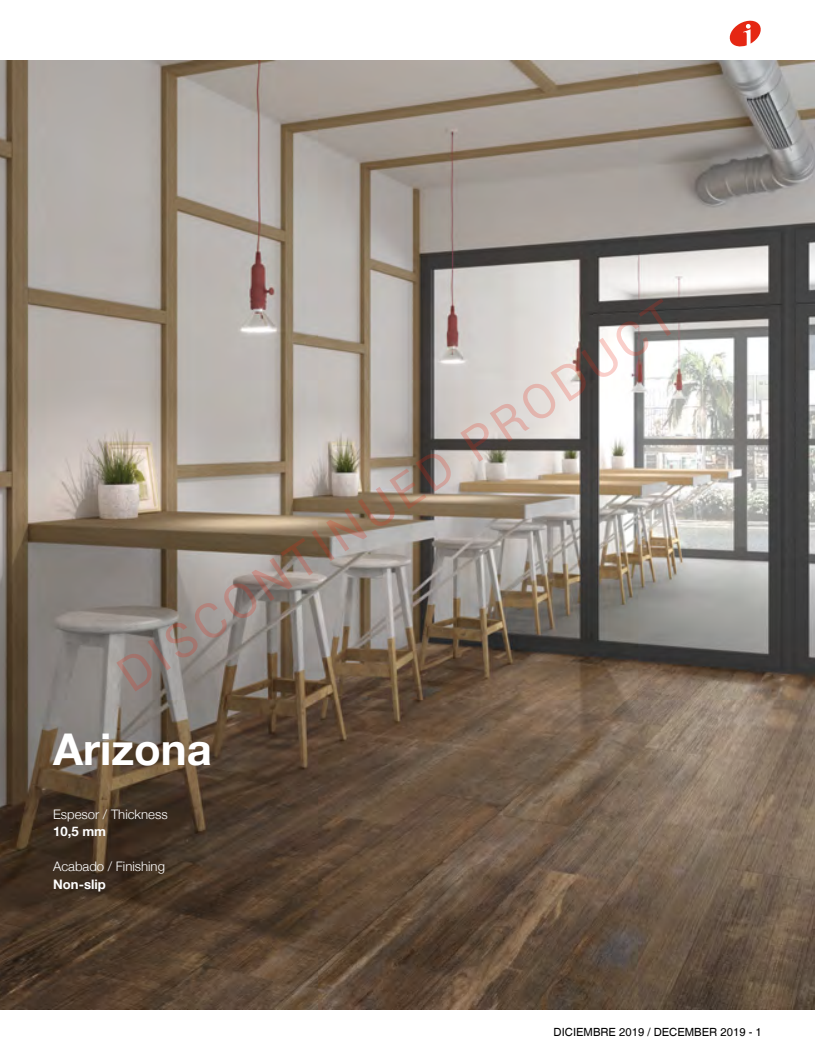
<style>
.page{position:relative;width:815px;height:1063px;background:#fff}
.page>*{position:absolute;margin:0;border:0;box-sizing:border-box;transform-origin:0 0}
.t1{font:700 43.75px "Helvetica Neue";color:#fff}
.t2{font:300 13.12px "Helvetica Neue";color:#fff}
.t3{font:700 13.12px "Helvetica Neue";color:#fff}
.t4{font:11.25px "Helvetica";color:#000}
</style>
<div class="page">
<img style="left:0;top:60px;width:815px;height:950px">
<svg style="left:729px;top:20px;width:32px;height:27px"></svg>
<img style="left:116px;top:298px;width:555px;height:394px">
<h1 class="t1" style="left:53px;top:716px;width:160px">Arizona</h1>
<p class="t2" style="left:53px;top:804px;width:116px">Espesor / Thickness</p>
<p class="t3" style="left:53px;top:822px;width:54px">10,5 mm</p>
<p class="t2" style="left:53px;top:856px;width:113px">Acabado / Finishing</p>
<p class="t3" style="left:53px;top:874px;width:54px">Non-slip</p>
<p class="t4" style="left:554px;top:1025px;width:210px">DICIEMBRE 2019 / DECEMBER 2019 - 1</p>
</div>
